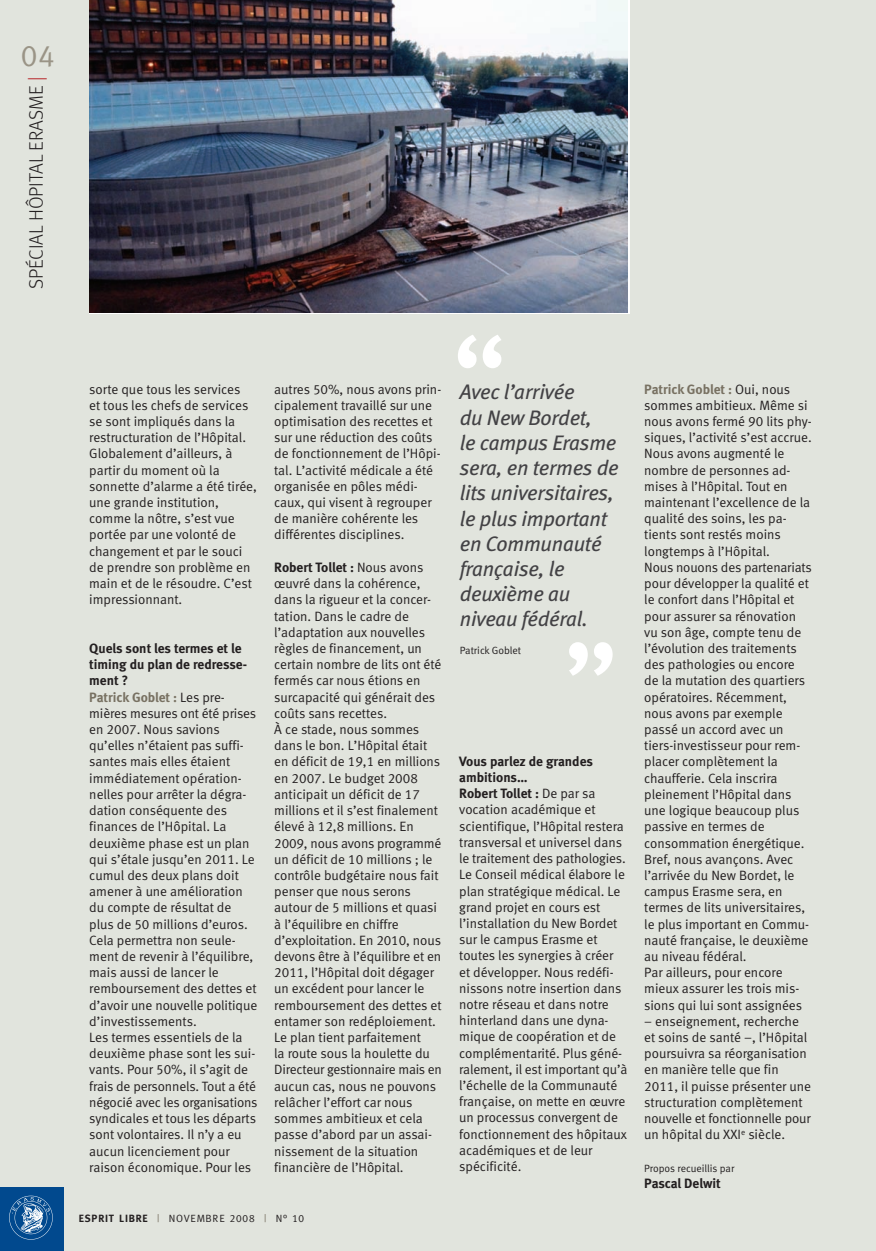
<style>
.page{position:relative;width:876px;height:1251px;background:#fff}
.page>*{position:absolute;margin:0;border:0;box-sizing:border-box;transform-origin:0 0}
.t1{font:120px "Meta";color:#fff}
.t2{font:30px "Meta Caps";color:#9a9486}
.t3{font:italic 21px/25.2px "Meta";letter-spacing:-.01em;color:#434245}
.t4{font:300 19.5px "Meta";color:#231f20}
.t5{font:13.5px/16.2px "Meta Normal LF";color:#231f20}
.t6{font:700 13.5px/16.2px "Meta";color:#231f20}
.t7{font:700 13.5px "Meta";color:#787162}
.t8{font:10.5px "Meta Normal LF";color:#231f20}
.t9{font:10.5px "Meta Caps";letter-spacing:.075em;color:#231f20}
.s1{color:#b4181d}
.s2{color:#787162}
.s3{font-family:"Meta Normal LF";font-weight:400}
.s4{font-family:"Meta";font-weight:700}
.s5{font-family:"Meta Normal LF";font-weight:400;color:#231f20}
</style>
<div class="page">
<div style="left:0;top:0;width:876px;height:1250px;background:#e1e4dd"></div>
<img style="left:89px;top:0;width:538px;height:312px">
<div style="left:0;top:1186px;width:64px;height:64px;background:#01498e"></div>
<img style="left:9px;top:1195px;width:44px;height:45px">
<h2 class="t2" style="left:21px;top:38px;width:34px">04</h2>
<h3 class="t4" style="left:29px;top:289px;width:214px;rotate:-90deg">SPÉCIAL HÔPITAL ERASME <span class="s1">|</span></h3>
<p class="t5" style="left:89px;top:382px;width:169px">sorte que tous les services<br>et tous les chefs de services se sont impliqués dans la restructuration de l’Hôpital.<br>Globalement d’ailleurs, à partir du moment où la sonnette d’alarme a été tirée, une grande institution, comme la nôtre, s’est vue portée par une volonté de changement et par le souci de prendre son problème en main et de le résoudre. C’est impressionnant.</p>
<p class="t6" style="left:89px;top:641px;width:159px">Quels sont les termes et le timing du plan de redresse&shy;ment ?<br><span class="s2">Patrick Goblet :</span> <span class="s3">Les pre-</span></p>
<p class="t5" style="left:89px;top:706px;width:170px">mières mesures ont été prises en 2007. Nous savions qu’elles n’étaient pas suffi&shy;santes mais elles étaient immédiatement opération&shy;nelles pour arrêter la dégra&shy;dation conséquente des finances de l’Hôpital. La deuxième phase est un plan qui s’étale jusqu’en 2011. Le cumul des deux plans doit amener à une amélioration du compte de résultat de plus de 50 millions d’euros.<br>Cela permettra non seule&shy;ment de revenir à l’équilibre, mais aussi de lancer le remboursement des dettes et d’avoir une nouvelle politique d’investissements.<br>Les termes essentiels de la deuxième phase sont les sui&shy;vants. Pour 50%, il s’agit de frais de personnels. Tout a été négocié avec les organisations syndicales et tous les départs sont volontaires. Il n’y a eu aucun licenciement pour raison économique. Pour les</p>
<p class="t5" style="left:274px;top:382px;width:168px">autres 50%, nous avons prin&shy;cipalement travaillé sur une optimisation des recettes et sur une réduction des coûts de fonctionnement de l’Hôpi&shy;tal. L’activité médicale a été organisée en pôles médi&shy;caux, qui visent à regrouper de manière cohérente les différentes disciplines.</p>
<p class="t6" style="left:274px;top:560px;width:151px">Robert Tollet : <span class="s3">Nous avons</span></p>
<p class="t5" style="left:274px;top:576px;width:169px">œuvré dans la cohérence, dans la rigueur et la concer&shy;tation. Dans le cadre de l’adaptation aux nouvelles règles de financement, un certain nombre de lits ont été fermés car nous étions en surcapacité qui générait des coûts sans recettes.<br>À ce stade, nous sommes dans le bon. L’Hôpital était en déficit de 19,1 en millions en 2007. Le budget 2008 anticipait un déficit de 17 millions et il s’est finalement élevé à 12,8 millions. En<br>2009, nous avons programmé un déficit de 10 millions ; le contrôle budgétaire nous fait penser que nous serons autour de 5 millions et quasi à l’équilibre en chiffre d’exploitation. En 2010, nous devons être à l’équilibre et en<br>2011, l’Hôpital doit dégager un excédent pour lancer le remboursement des dettes et entamer son redéploiement.<br>Le plan tient parfaitement<br>la route sous la houlette du<br>Directeur gestionnaire mais en aucun cas, nous ne pouvons relâcher l’effort car nous sommes ambitieux et cela passe d’abord par un assai&shy;nissement de la situation financière de l’Hôpital.</p>
<p class="t9" style="left:79px;top:1211px;width:227px"><span class="s4">ESPRIT LIBRE</span> <span class="s2">|</span> NOVEMBRE 2008 <span class="s2">|</span> N° 10</p>
<h1 class="t1" style="left:451px;top:334px;width:57px">“</h1>
<h3 class="t3" style="left:460px;top:381px;width:160px">Avec l’arrivée<br>du New Bordet,<br>le campus Erasme sera, en termes de lits universitaires, le plus important en Communauté française, le deuxième au niveau fédéral.</h3>
<p class="t8" style="left:460px;top:646px;width:63px">Patrick Goblet</p>
<h1 class="t1" style="left:619px;top:676px;width:57px;rotate:-180deg">“</h1>
<p class="t6" style="left:459px;top:754px;width:138px">Vous parlez de grandes ambitions…<br>Robert Tollet : <span class="s3">De par sa</span></p>
<p class="t5" style="left:459px;top:802px;width:170px">vocation académique et scientifique, l’Hôpital restera transversal et universel dans le traitement des pathologies.<br>Le Conseil médical élabore le plan stratégique médical. Le grand projet en cours est l’installation du New Bordet sur le campus Erasme et toutes les synergies à créer et développer. Nous redéfi&shy;nissons notre insertion dans notre réseau et dans notre hinterland dans une dyna&shy;mique de coopération et de complémentarité. Plus géné&shy;ralement, il est important qu’à l’échelle de la Communauté française, on mette en œuvre un processus convergent de fonctionnement des hôpitaux académiques et de leur spécificité.</p>
<p class="t7" style="left:644px;top:384px;width:148px">Patrick Goblet : <span class="s5">Oui, nous</span></p>
<p class="t5" style="left:644px;top:398px;width:169px">sommes ambitieux. Même si nous avons fermé 90 lits phy&shy;siques, l’activité s’est accrue.<br>Nous avons augmenté le nombre de personnes ad&shy;mises à l’Hôpital. Tout en maintenant l’excellence de la qualité des soins, les pa&shy;tients sont restés moins longtemps à l’Hôpital.<br>Nous nouons des partenariats pour développer la qualité et le confort dans l’Hôpital et pour assurer sa rénovation vu son âge, compte tenu de l’évolution des traitements des pathologies ou encore de la mutation des quartiers opératoires. Récemment, nous avons par exemple passé un accord avec un tiers-investisseur pour rem&shy;placer complètement la chaufferie. Cela inscrira pleinement l’Hôpital dans une logique beaucoup plus passive en termes de consommation énergétique.<br>Bref, nous avançons. Avec l’arrivée du New Bordet, le campus Erasme sera, en termes de lits universitaires, le plus important en Commu&shy;nauté française, le deuxième au niveau fédéral.<br>Par ailleurs, pour encore mieux assurer les trois mis&shy;sions qui lui sont assignées</p>
<p class="t5" style="left:644px;top:1013px;width:168px">– enseignement, recherche et soins de santé –, l’Hôpital poursuivra sa réorganisation en manière telle que fin<br>2011, il puisse présenter une structuration complètement nouvelle et fonctionnelle pour un hôpital du XXI<sup>e</sup> siècle.</p>
<p class="t8" style="left:644px;top:1163px;width:92px">Propos recueillis par</p>
<p class="t6" style="left:644px;top:1175px;width:78px">Pascal Delwit</p>
</div>
